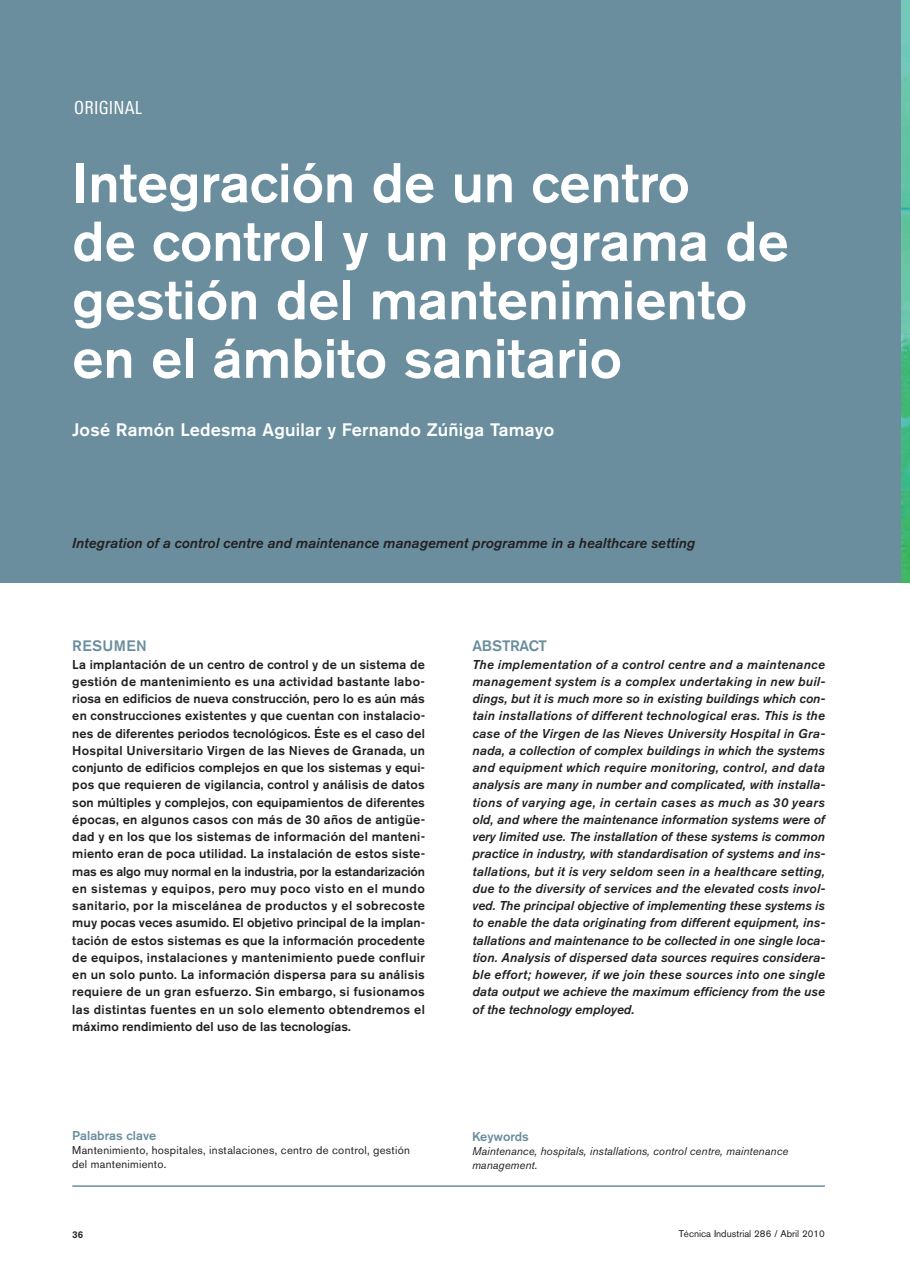
<style>
.page{position:relative;width:910px;height:1280px;background:#fff}
.page>*{position:absolute;margin:0;border:0;box-sizing:border-box;transform-origin:0 0}
.t1{font:500 55.5px/58.5px "Akzidenz Grotesk BE";color:#fff}
.t2{font:500 18px "Akzidenz Grotesk BE";letter-spacing:.015em;color:#fff}
.t3{font:condensed 18px "LT Univers";letter-spacing:.015em;color:#fff}
.t4{font:500 15px "Akzidenz Grotesk BE";letter-spacing:-.02em;color:#6a8e9e}
.t5{font:500 15px "Akzidenz Grotesk BE";letter-spacing:.025em;color:#6a8e9e}
.t6{font:italic 500 14.25px "Akzidenz Grotesk BE";letter-spacing:.005em;color:#231f20}
.t7{font:500 12.75px/17.2px "Akzidenz Grotesk BE";letter-spacing:.005em;color:#231f20;text-align:justify}
.t8{font:italic 500 12.75px/17.2px "Akzidenz Grotesk BE";letter-spacing:.005em;color:#231f20;text-align:justify}
.t9{font:500 12.75px "Akzidenz Grotesk BE";color:#6a8e9e}
.t10{font:11.25px/14.2px "Akzidenz Grotesk BE";letter-spacing:.025em;color:#231f20}
.t11{font:italic 11.25px/14.2px "Akzidenz Grotesk BE";letter-spacing:.005em;color:#231f20}
.t12{font:9.75px "Akzidenz Grotesk BE";color:#231f20}
.t13{font:500 9.75px "Akzidenz Grotesk BE";color:#231f20}
</style>
<div class="page">
<div style="left:0;top:0;width:901px;height:582px;background:#6a8e9e"></div>
<img style="left:901px;top:0;width:9px;height:582px">
<hr style="left:72px;top:1185px;width:753px;height:2px;background:#6a8e9e">
<h2 class="t3" style="left:74px;top:100px;width:69px">ORIGINAL</h2>
<h1 class="t1" style="left:72px;top:158px;width:718px">Integración de un centro<br>de control y un programa de gestión del mantenimiento en el ámbito sanitario</h1>
<h2 class="t2" style="left:72px;top:424px;width:483px">José Ramón Ledesma Aguilar y Fernando Zúñiga Tamayo</h2>
<p class="t6" style="left:72px;top:538px;width:624px">Integration of a control centre and maintenance management programme in a healthcare setting</p>
<p class="t5" style="left:72px;top:641px;width:76px">RESUMEN</p>
<p class="t7" style="left:72px;top:656px;width:354px">La implantación de un centro de control y de un sistema de gestión de mantenimiento es una actividad bastante labo&shy;riosa en edificios de nueva construcción, pero lo es aún más en construcciones existentes y que cuentan con instalacio&shy;nes de diferentes periodos tecnológicos. Éste es el caso del Hospital Universitario Virgen de las Nieves de Granada, un conjunto de edificios complejos en que los sistemas y equi&shy;pos que requieren de vigilancia, control y análisis de datos son múltiples y complejos, con equipamientos de diferentes épocas, en algunos casos con más de 30 años de antigüe&shy;dad y en los que los sistemas de información del manteni&shy;miento eran de poca utilidad. La instalación de estos siste&shy;mas es algo muy normal en la industria, por la estandarización en sistemas y equipos, pero muy poco visto en el mundo sanitario, por la miscelánea de productos y el sobrecoste muy pocas veces asumido. El objetivo principal de la implan&shy;tación de estos sistemas es que la información procedente de equipos, instalaciones y mantenimiento puede confluir en un solo punto. La información dispersa para su análisis requiere de un gran esfuerzo. Sin embargo, si fusionamos las distintas fuentes en un solo elemento obtendremos el máximo rendimiento del uso de las tecnologías.</p>
<p class="t9" style="left:72px;top:1131px;width:85px">Palabras clave</p>
<p class="t10" style="left:72px;top:1144px;width:339px">Mantenimiento, hospitales, instalaciones, centro de control, gestión del mantenimiento.</p>
<p class="t4" style="left:472px;top:641px;width:76px">ABSTRACT</p>
<p class="t8" style="left:472px;top:656px;width:354px">The implementation of a control centre and a maintenance management system is a complex undertaking in new buil&shy;dings, but it is much more so in existing buildings which con&shy;tain installations of different technological eras. This is the case of the Virgen de las Nieves University Hospital in Gra&shy;nada, a collection of complex buildings in which the systems and equipment which require monitoring, control, and data analysis are many in number and complicated, with installa&shy;tions of varying age, in certain cases as much as 30 years old, and where the maintenance information systems were of very limited use. The installation of these systems is common practice in industry, with standardisation of systems and ins&shy;tallations, but it is very seldom seen in a healthcare setting, due to the diversity of services and the elevated costs invol&shy;ved. The principal objective of implementing these systems is to enable the data originating from different equipment, ins&shy;tallations and maintenance to be collected in one single loca&shy;tion. Analysis of dispersed data sources requires considera&shy;ble effort; however, if we join these sources into one single data output we achieve the maximum efficiency from the use of the technology employed.</p>
<p class="t9" style="left:472px;top:1132px;width:58px">Keywords</p>
<p class="t11" style="left:472px;top:1145px;width:318px">Maintenance, hospitals, installations, control centre, maintenance management.</p>
<p class="t13" style="left:72px;top:1231px;width:13px">36</p>
<p class="t12" style="left:679px;top:1230px;width:148px">Técnica Industrial 286 / Abril 2010</p>
</div>
